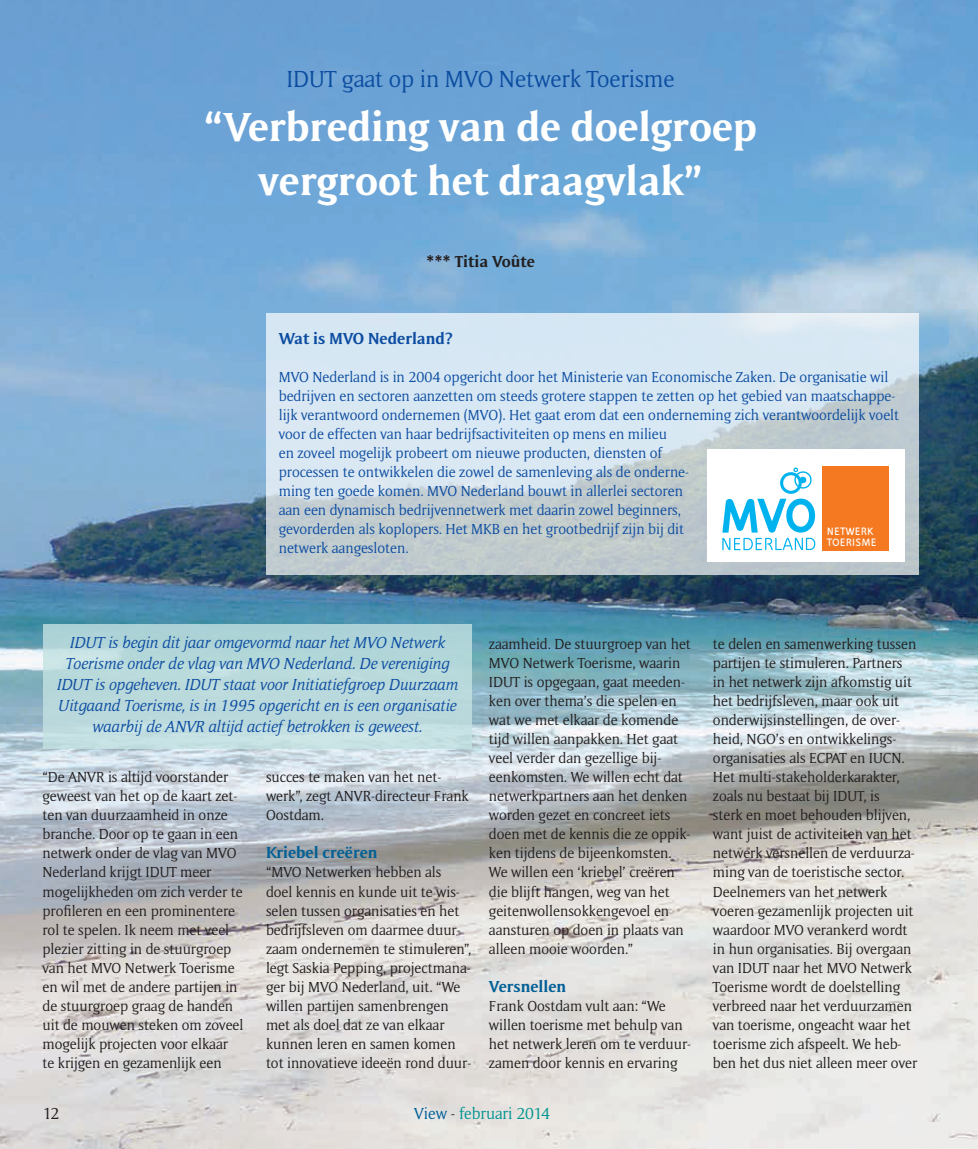
<style>
.page{position:relative;width:978px;height:1149px;background:#fff}
.page>*{position:absolute;margin:0;border:0;box-sizing:border-box;transform-origin:0 0}
.t1{font:700 42px/54px "Memento";color:#fff;text-align:center}
.t2{font:24px "Memento";color:#0d4da1}
.t3{font:italic 16.5px/21px "Memento";color:#0d4da1;text-align:center}
.t4{font:700 16.5px "Memento";color:#016096}
.t5{font:700 16.5px "Memento";color:#0d4da1}
.t6{font:16.5px "Memento";color:#009590}
.t7{font:700 16.5px "Memento";color:#231f20}
.t8{font:16.5px "Memento";color:#231f20}
.t9{font:15px/19px "Memento";color:#231f20}
.t10{font:15px/19px "Memento";color:#0d4da1}
.t11{font:800 11.55px/10.8px "Speak";letter-spacing:.015em;color:#fff}
.s1{color:#016096}
.s2{color:#231f20}
</style>
<div class="page">
<img style="left:0;top:0;width:978px;height:1148px">
<div style="left:43px;top:624px;width:428px;height:124px;background:linear-gradient(to bottom,#add3d7,#c5dfe1)"></div>
<svg style="left:266px;top:313px;width:652px;height:261px;fill:#d7e7f3"></svg>
<div style="left:708px;top:450px;width:197px;height:112px;background:#fff"></div>
<div style="left:823px;top:466px;width:66px;height:84px;background:#f47921"></div>
<svg style="left:722px;top:467px;width:93px;height:83px"></svg>
<h2 class="t2" style="left:286px;top:64px;width:390px">IDUT gaat op in MVO Netwerk Toerisme</h2>
<h1 class="t1" style="left:204px;top:99px;width:554px">“Verbreding van de doelgroep vergroot het draagvlak”</h1>
<p class="t7" style="left:426px;top:252px;width:110px">*** Titia Voûte</p>
<p class="t5" style="left:279px;top:328px;width:176px">Wat is MVO Nederland?</p>
<p class="t10" style="left:279px;top:367px;width:622px">MVO Nederland is in 2004 opgericht door het Ministerie van Economische Zaken. De organisatie wil bedrijven en sectoren aanzetten om steeds grotere stappen te zetten op het gebied van maatschappe&shy;lijk verantwoord ondernemen (MVO). Het gaat erom dat een onderneming zich verantwoordelijk voelt voor de effecten van haar bedrijfsactiviteiten op mens en milieu<br>en zoveel mogelijk probeert om nieuwe producten, diensten of<br>processen te ontwikkelen die zowel de samenleving als de onderne-<br>ming ten goede komen. MVO Nederland bouwt in allerlei sectoren<br>aan een dynamisch bedrijvennetwerk met daarin zowel beginners,<br>gevorderden als koplopers. Het MKB en het grootbedrijf zijn bij dit<br>netwerk aangesloten.</p>
<p class="t11" style="left:827px;top:526px;width:51px">NETWERK<br>TOERISME</p>
<p class="t3" style="left:56px;top:631px;width:403px">IDUT is begin dit jaar omgevormd naar het MVO Netwerk Toerisme onder de vlag van MVO Nederland. De vereniging IDUT is opgeheven. IDUT staat voor Initiatiefgroep Duurzaam Uitgaand Toerisme, is in 1995 opgericht en is een organisatie waarbij de ANVR altijd actief betrokken is geweest.</p>
<p class="t9" style="left:43px;top:767px;width:202px">“De ANVR is altijd voorstander geweest van het op de kaart zet&shy;ten van duurzaamheid in onze branche. Door op te gaan in een netwerk onder de vlag van MVO<br>Nederland krijgt IDUT meer mogelijkheden om zich verder te profileren en een prominentere rol te spelen. Ik neem met veel plezier zitting in de stuurgroep van het MVO Netwerk Toerisme en wil met de andere partijen in de stuurgroep graag de handen uit de mouwen steken om zoveel mogelijk projecten voor elkaar te krijgen en gezamenlijk een</p>
<p class="t9" style="left:266px;top:767px;width:204px">succes te maken van het net&shy;werk”, zegt ANVR-directeur Frank<br>Oostdam.</p>
<p class="t4" style="left:266px;top:842px;width:113px">Kriebel creëren</p>
<p class="t9" style="left:266px;top:862px;width:207px">“MVO Netwerken hebben als doel kennis en kunde uit te wis&shy;selen tussen organisaties en het bedrijfsleven om daarmee duur&shy;zaam ondernemen te stimuleren”, legt Saskia Pepping, projectmana&shy;ger bij MVO Nederland, uit. “We willen partijen samenbrengen met als doel dat ze van elkaar kunnen leren en samen komen tot innovatieve ideeën rond duur-</p>
<p class="t9" style="left:489px;top:633px;width:203px">zaamheid. De stuurgroep van het<br>MVO Netwerk Toerisme, waarin<br>IDUT is opgegaan, gaat meeden&shy;ken over thema’s die spelen en wat we met elkaar de komende tijd willen aanpakken. Het gaat veel verder dan gezellige bij&shy;eenkomsten. We willen echt dat netwerkpartners aan het denken worden gezet en concreet iets doen met de kennis die ze oppik&shy;ken tijdens de bijeenkomsten.<br>We willen een ‘kriebel’ creëren die blijft hangen, weg van het geitenwollensokkengevoel en aansturen op doen in plaats van alleen mooie woorden.”</p>
<p class="t4" style="left:489px;top:975px;width:79px">Versnellen</p>
<p class="t9" style="left:489px;top:995px;width:204px">Frank Oostdam vult aan: “We willen toerisme met behulp van het netwerk leren om te verduur&shy;zamen door kennis en ervaring</p>
<p class="t8" style="left:43px;top:1103px;width:18px">12</p>
<p class="t6" style="left:414px;top:1103px;width:137px"><span class="s1">View</span> <span class="s2">-</span> februari 2014</p>
<p class="t9" style="left:713px;top:633px;width:206px">te delen en samenwerking tussen partijen te stimuleren. Partners in het netwerk zijn afkomstig uit het bedrijfsleven, maar ook uit onderwijsinstellingen, de over&shy;heid, NGO’s en ontwikkelings&shy;organisaties als ECPAT en IUCN.<br>Het multi-stakeholderkarakter, zoals nu bestaat bij IDUT, is<br>sterk en moet behouden blijven, want juist de activiteiten van het netwerk versnellen de verduurza&shy;ming van de toeristische sector.<br>Deelnemers van het netwerk voeren gezamenlijk projecten uit waardoor MVO verankerd wordt in hun organisaties. Bij overgaan van IDUT naar het MVO Netwerk<br>Toerisme wordt de doelstelling verbreed naar het verduurzamen van toerisme, ongeacht waar het toerisme zich afspeelt. We heb&shy;ben het dus niet alleen meer over</p>
</div>
